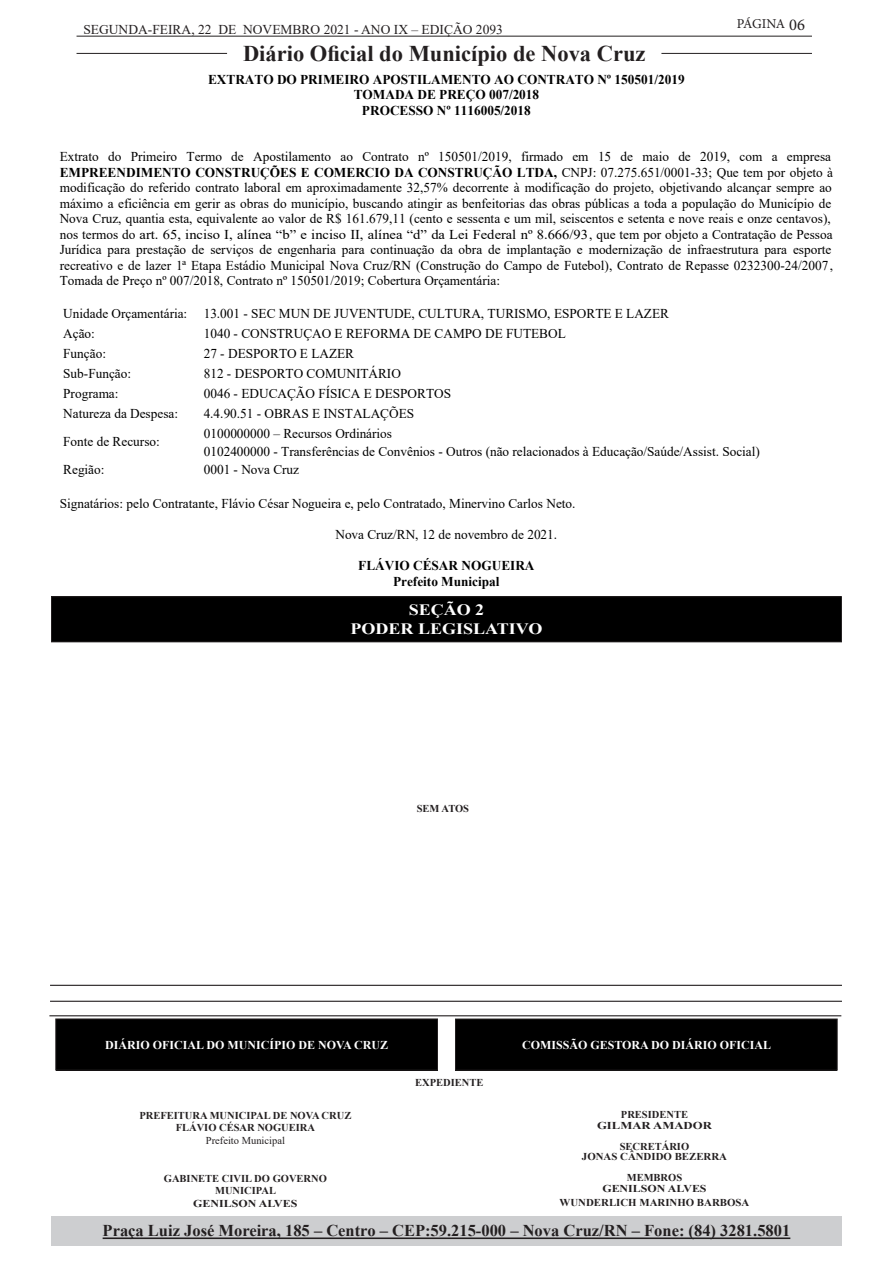
<style>
.page{position:relative;width:893px;height:1263px;background:#fff}
.page>*{position:absolute;margin:0;border:0;box-sizing:border-box;transform-origin:0 0}
.t1{font:700 22.5px "Times New Roman";color:#231f20}
.t2{font:700 16.5px "Times New Roman";color:#231f20}
.t3{font:700 15.75px "Times New Roman";color:#fff;scale:1.14 1}
.t4{font:13.5px/15.5px "Times New Roman";color:#000}
.t5{font:700 13.5px/15.6px "Times New Roman";color:#000;text-align:center}
.t6{font:13.5px "Times New Roman";color:#231f20}
.t7{font:13.5px "Minion Pro";letter-spacing:-.03em;color:#231f20}
.t8{font:700 12px "Times New Roman";color:#fff}
.t9{font:700 10.5px/12.6px "Times New Roman";color:#231f20;text-align:center}
.t10{font:700 10.5px "Times New Roman";color:#231f20;scale:1.14 1}
.t11{font:10.5px "Times New Roman";color:#231f20}
.t12{font:700 10.5px "Times New Roman";color:#231f20;scale:1.21 1}
.s1{font-size:16.5px}
.s2{font-weight:700}
</style>
<div class="page">
<hr style="left:77px;top:36px;width:735px;height:1px;background:#231f20">
<hr style="left:77px;top:53px;width:150px;height:1px;background:#231f20">
<hr style="left:661px;top:53px;width:151px;height:1px;background:#231f20">
<div style="left:51px;top:1216px;width:791px;height:29px;background:#cdced0"></div>
<hr style="left:103px;top:1237px;width:687px;height:2px;background:#231f20">
<div style="left:52px;top:597px;width:789px;height:45px;background:#000"></div>
<div style="left:51px;top:596px;width:791px;height:46px;border:1px solid #231f20"></div>
<div style="left:56px;top:1019px;width:381px;height:51px;background:#000"></div>
<div style="left:55px;top:1018px;width:383px;height:52px;border:1px solid #231f20"></div>
<div style="left:455px;top:1019px;width:382px;height:51px;background:#000"></div>
<div style="left:455px;top:1018px;width:383px;height:53px;border:1px solid #231f20"></div>
<hr style="left:49px;top:1015px;width:792px;height:1px;background:#231f20">
<hr style="left:50px;top:1001px;width:792px;height:1px;background:#231f20">
<hr style="left:50px;top:985px;width:792px;height:1px;background:#231f20">
<p class="t6" style="left:83px;top:20px;width:421px">SEGUNDA-FEIRA, 22 DE NOVEMBRO 2021 - ANO IX – EDIÇÃO 2093</p>
<h1 class="t1" style="left:243px;top:37px;width:404px">Diário Oficial do Município de Nova Cruz</h1>
<p class="t7" style="left:737px;top:15px;width:70px">PÁGINA <span class="s1">06</span></p>
<p class="t5" style="left:208px;top:71px;width:478px">EXTRATO DO PRIMEIRO APOSTILAMENTO AO CONTRATO Nº 150501/2019<br>TOMADA DE PREÇO 007/2018<br>PROCESSO Nº 1116005/2018</p>
<p class="t4" style="left:60px;top:149px;width:775px">Extrato do Primeiro Termo de Apostilamento ao Contrato nº 150501/2019, firmado em 15 de maio de 2019, com a empresa <span class="s2">EMPREENDIMENTO CONSTRUÇÕES E COMERCIO DA CONSTRUÇÃO LTDA,</span> CNPJ: 07.275.651/0001-33; Que tem por objeto à modificação do referido contrato laboral em aproximadamente 32,57% decorrente à modificação do projeto, objetivando alcançar sempre ao máximo a eficiência em gerir as obras do município, buscando atingir as benfeitorias das obras públicas a toda a população do Município de Nova Cruz, quantia esta, equivalente ao valor de R$ 161.679,11 (cento e sessenta e um mil, seiscentos e setenta e nove reais e onze centavos), nos termos do art. 65, inciso I, alínea “b” e inciso II, alínea “d” da Lei Federal nº 8.666/93, que tem por objeto a Contratação de Pessoa Jurídica para prestação de serviços de engenharia para continuação da obra de implantação e modernização de infraestrutura para esporte recreativo e de lazer 1ª Etapa Estádio Municipal Nova Cruz/RN (Construção do Campo de Futebol), Contrato de Repasse 0232300-24/2007, Tomada de Preço nº 007/2018, Contrato nº 150501/2019; Cobertura Orçamentária:</p>
<p class="t4" style="left:63px;top:303px;width:607px;line-height:20.1px">Unidade Orçamentária: 13.001 - SEC MUN DE JUVENTUDE, CULTURA, TURISMO, ESPORTE E LAZER<br>Ação:</p>
<p class="t4" style="left:204px;top:326px;width:364px">1040 - CONSTRUÇAO E REFORMA DE CAMPO DE FUTEBOL</p>
<p class="t4" style="left:63px;top:346px;width:44px">Função:</p>
<p class="t4" style="left:204px;top:346px;width:152px">27 - DESPORTO E LAZER</p>
<p class="t4" style="left:63px;top:366px;width:69px">Sub-Função:</p>
<p class="t4" style="left:204px;top:366px;width:199px">812 - DESPORTO COMUNITÁRIO</p>
<p class="t4" style="left:63px;top:386px;width:57px">Programa:</p>
<p class="t4" style="left:204px;top:386px;width:249px">0046 - EDUCAÇÃO FÍSICA E DESPORTOS</p>
<p class="t4" style="left:63px;top:406px;width:116px">Natureza da Despesa:</p>
<p class="t4" style="left:204px;top:406px;width:212px">4.4.90.51 - OBRAS E INSTALAÇÕES</p>
<p class="t4" style="left:63px;top:434px;width:98px">Fonte de Recurso:</p>
<p class="t4" style="left:204px;top:425px;width:558px;line-height:17.9px">0100000000 – Recursos Ordinários<br>0102400000 - Transferências de Convênios - Outros (não relacionados à Educação/Saúde/Assist. Social)</p>
<p class="t4" style="left:63px;top:462px;width:43px">Região:</p>
<p class="t4" style="left:204px;top:462px;width:97px">0001 - Nova Cruz</p>
<p class="t4" style="left:60px;top:496px;width:517px">Signatários: pelo Contratante, Flávio César Nogueira e, pelo Contratado, Minervino Carlos Neto.</p>
<p class="t4" style="left:335px;top:527px;width:223px">Nova Cruz/RN, 12 de novembro de 2021.</p>
<p class="t5" style="left:358px;top:558px;width:178px">FLÁVIO CÉSAR NOGUEIRA<br>Prefeito Municipal</p>
<p class="t3" style="left:409px;top:598px;width:68px">SEÇÃO 2</p>
<p class="t3" style="left:351px;top:617px;width:170px">PODER LEGISLATIVO</p>
<p class="t9" style="left:417px;top:802px;width:54px">SEM ATOS</p>
<p class="t8" style="left:105px;top:1036px;width:285px">DIÁRIO OFICIAL DO MUNICÍPIO DE NOVA CRUZ</p>
<p class="t8" style="left:522px;top:1036px;width:251px">COMISSÃO GESTORA DO DIÁRIO OFICIAL</p>
<p class="t9" style="left:139px;top:1109px;width:213px">PREFEITURA MUNICIPAL DE NOVA CRUZ</p>
<p class="t9" style="left:176px;top:1121px;width:141px">FLÁVIO CÉSAR NOGUEIRA</p>
<p class="t11" style="left:206px;top:1133px;width:81px">Prefeito Municipal</p>
<p class="t9" style="left:164px;top:1172px;width:165px">GABINETE CIVIL DO GOVERNO<br>MUNICIPAL</p>
<p class="t10" style="left:193px;top:1196px;width:93px">GENILSON ALVES</p>
<p class="t9" style="left:415px;top:1076px;width:70px">EXPEDIENTE</p>
<p class="t9" style="left:621px;top:1108px;width:69px">PRESIDENTE</p>
<p class="t12" style="left:597px;top:1118px;width:96px">GILMAR AMADOR</p>
<p class="t9" style="left:620px;top:1140px;width:71px">SECRETÁRIO</p>
<p class="t9" style="left:582px;top:1150px;width:147px">JONAS CÂNDIDO BEZERRA</p>
<p class="t9" style="left:627px;top:1171px;width:57px">MEMBROS</p>
<p class="t10" style="left:602px;top:1181px;width:93px">GENILSON ALVES</p>
<p class="t9" style="left:560px;top:1196px;width:191px">WUNDERLICH MARINHO BARBOSA</p>
<p class="t2" style="left:103px;top:1219px;width:689px">Praça Luiz José Moreira, 185 – Centro – CEP:59.215-000 – Nova Cruz/RN – Fone: (84) 3281.5801</p>
</div>
